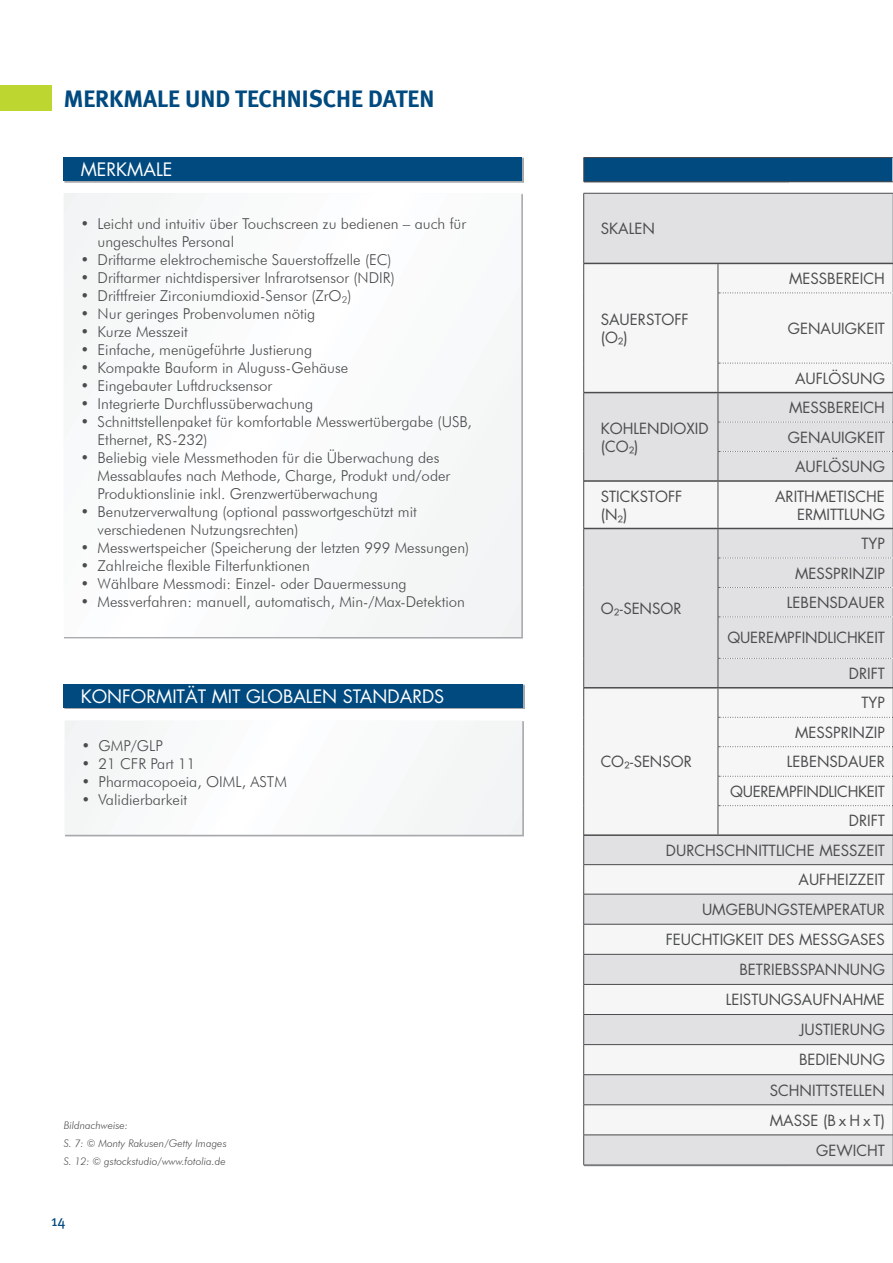
<style>
.page{position:relative;width:893px;height:1263px;background:#fff}
.page>*{position:absolute;margin:0;border:0;box-sizing:border-box;transform-origin:0 0}
.t1{font:24px "Meta Bold LF";color:#004a7f}
.t2{font:18px "Futura LT";color:#fff}
.t3{font:300 15px/18px "Futura BT";color:#4b4c4d}
.t4{font:15px/29.8px "Futura LT";color:#4b4c4d}
.t5{font:15px "Meta";color:#004a7f}
.t6{font:italic 300 10.5px/18px "Futura BT";color:#4b4c4d}
</style>
<div class="page">
<svg style="left:64px;top:193px;width:457px;height:444px"></svg>
<svg style="left:65px;top:721px;width:457px;height:114px"></svg>
<div style="left:64px;top:157px;width:458px;height:24px;background:#004a7f"></div>
<div style="left:64px;top:684px;width:459px;height:24px;background:#004a7f"></div>
<div style="left:584px;top:158px;width:309px;height:24px;background:#004a7f"></div>
<div style="left:584px;top:193px;width:309px;height:70px;background:#e1e1e3"></div>
<div style="left:584px;top:1136px;width:308px;height:29px;background:#e1e1e3"></div>
<svg style="left:584px;top:264px;width:308px;height:871px;fill:#f6f6f6"></svg>
<hr style="left:892px;top:482px;width:1px;height:46px;background:#4b4c4d">
<svg style="left:583px;top:393px;width:1px;height:58px"></svg>
<hr style="left:583px;top:451px;width:1px;height:30px;background:#4b4c4d">
<hr style="left:583px;top:481px;width:1px;height:47px;background:#4b4c4d">
<hr style="left:718px;top:482px;width:1px;height:46px;background:#4b4c4d">
<svg style="left:583px;top:688px;width:1px;height:29px"></svg>
<hr style="left:583px;top:717px;width:1px;height:30px;background:#4b4c4d">
<svg style="left:583px;top:747px;width:1px;height:29px"></svg>
<hr style="left:583px;top:776px;width:1px;height:30px;background:#4b4c4d">
<hr style="left:584px;top:480px;width:134px;height:2px;background:#4b4c4d">
<hr style="left:583px;top:193px;width:135px;height:1px;background:#4b4c4d">
<hr style="left:583px;top:193px;width:1px;height:70px;background:#4b4c4d">
<hr style="left:718px;top:193px;width:175px;height:1px;background:#4b4c4d">
<hr style="left:892px;top:193px;width:1px;height:70px;background:#4b4c4d">
<hr style="left:584px;top:263px;width:134px;height:1px;background:#4b4c4d">
<hr style="left:892px;top:293px;width:1px;height:70px;background:#4b4c4d">
<hr style="left:584px;top:392px;width:134px;height:1px;background:#4b4c4d">
<hr style="left:583px;top:263px;width:1px;height:30px;background:#4b4c4d">
<hr style="left:583px;top:293px;width:1px;height:70px;background:#4b4c4d">
<hr style="left:718px;top:293px;width:1px;height:70px;background:#4b4c4d">
<hr style="left:583px;top:363px;width:1px;height:30px;background:#4b4c4d">
<svg style="left:718px;top:263px;width:175px;height:31px"></svg>
<svg style="left:718px;top:363px;width:175px;height:119px"></svg>
<hr style="left:584px;top:528px;width:134px;height:1px;background:#4b4c4d">
<hr style="left:892px;top:617px;width:1px;height:41px;background:#4b4c4d">
<hr style="left:584px;top:687px;width:134px;height:1px;background:#4b4c4d">
<hr style="left:583px;top:528px;width:1px;height:30px;background:#4b4c4d">
<svg style="left:583px;top:558px;width:1px;height:29px"></svg>
<hr style="left:583px;top:587px;width:1px;height:30px;background:#4b4c4d">
<hr style="left:583px;top:617px;width:1px;height:41px;background:#4b4c4d">
<hr style="left:718px;top:617px;width:1px;height:41px;background:#4b4c4d">
<hr style="left:583px;top:658px;width:1px;height:30px;background:#4b4c4d">
<svg style="left:718px;top:528px;width:175px;height:89px;background:#dddddf"></svg>
<hr style="left:892px;top:717px;width:1px;height:30px;background:#4b4c4d">
<hr style="left:892px;top:776px;width:1px;height:30px;background:#4b4c4d">
<hr style="left:718px;top:717px;width:1px;height:30px;background:#4b4c4d">
<hr style="left:718px;top:776px;width:1px;height:30px;background:#4b4c4d">
<svg style="left:718px;top:658px;width:175px;height:60px"></svg>
<svg style="left:718px;top:746px;width:175px;height:31px"></svg>
<hr style="left:584px;top:834px;width:134px;height:2px;background:#4b4c4d">
<svg style="left:718px;top:805px;width:175px;height:89px"></svg>
<hr style="left:892px;top:894px;width:1px;height:30px;background:#4b4c4d">
<hr style="left:892px;top:924px;width:1px;height:30px;background:#4b4c4d">
<hr style="left:892px;top:954px;width:1px;height:30px;background:#4b4c4d">
<hr style="left:892px;top:984px;width:1px;height:30px;background:#4b4c4d">
<svg style="left:892px;top:1015px;width:1px;height:89px"></svg>
<hr style="left:892px;top:1105px;width:1px;height:30px;background:#4b4c4d">
<hr style="left:892px;top:1135px;width:1px;height:30px;background:#4b4c4d">
<hr style="left:583px;top:864px;width:135px;height:1px;background:#4b4c4d">
<svg style="left:583px;top:806px;width:1px;height:88px"></svg>
<hr style="left:718px;top:864px;width:175px;height:1px;background:#4b4c4d">
<hr style="left:583px;top:894px;width:135px;height:1px;background:#4b4c4d">
<hr style="left:583px;top:894px;width:1px;height:30px;background:#4b4c4d">
<hr style="left:718px;top:894px;width:175px;height:1px;background:#4b4c4d">
<hr style="left:583px;top:924px;width:135px;height:1px;background:#4b4c4d">
<hr style="left:583px;top:924px;width:1px;height:30px;background:#4b4c4d">
<hr style="left:718px;top:924px;width:175px;height:1px;background:#4b4c4d">
<hr style="left:583px;top:954px;width:135px;height:1px;background:#4b4c4d">
<hr style="left:583px;top:954px;width:1px;height:30px;background:#4b4c4d">
<hr style="left:718px;top:954px;width:175px;height:1px;background:#4b4c4d">
<hr style="left:583px;top:984px;width:135px;height:1px;background:#4b4c4d">
<hr style="left:583px;top:984px;width:1px;height:30px;background:#4b4c4d">
<hr style="left:718px;top:984px;width:175px;height:1px;background:#4b4c4d">
<hr style="left:583px;top:1014px;width:135px;height:1px;background:#4b4c4d">
<hr style="left:718px;top:1014px;width:175px;height:1px;background:#4b4c4d">
<hr style="left:583px;top:1044px;width:135px;height:1px;background:#4b4c4d">
<hr style="left:718px;top:1044px;width:175px;height:1px;background:#4b4c4d">
<hr style="left:583px;top:1074px;width:135px;height:1px;background:#4b4c4d">
<svg style="left:583px;top:1015px;width:1px;height:89px"></svg>
<hr style="left:718px;top:1074px;width:175px;height:1px;background:#4b4c4d">
<hr style="left:583px;top:1104px;width:135px;height:1px;background:#4b4c4d">
<hr style="left:583px;top:1105px;width:1px;height:30px;background:#4b4c4d">
<hr style="left:718px;top:1104px;width:175px;height:1px;background:#4b4c4d">
<hr style="left:583px;top:1135px;width:135px;height:1px;background:#4b4c4d">
<hr style="left:583px;top:1135px;width:1px;height:30px;background:#4b4c4d">
<hr style="left:718px;top:1135px;width:175px;height:1px;background:#4b4c4d">
<hr style="left:583px;top:1165px;width:135px;height:1px;background:#4b4c4d">
<hr style="left:718px;top:1165px;width:175px;height:1px;background:#4b4c4d">
<hr style="left:583px;top:157px;width:135px;height:1px;background:#4b4c4d">
<svg style="left:583px;top:158px;width:1px;height:23px"></svg>
<hr style="left:718px;top:157px;width:175px;height:1px;background:#4b4c4d">
<hr style="left:583px;top:181px;width:135px;height:1px;background:#4b4c4d">
<hr style="left:718px;top:181px;width:175px;height:1px;background:#4b4c4d">
<svg style="left:892px;top:158px;width:1px;height:23px"></svg>
<div style="left:0;top:85px;width:51px;height:26px;background:#bed630"></div>
<h1 class="t1" style="left:64px;top:85px;width:372px">MERKMALE UND TECHNISCHE DATEN</h1>
<p class="t2" style="left:81px;top:158px;width:93px">MERKMALE</p>
<p class="t3" style="left:98px;top:215px;width:370px;text-indent:-17px">• Leicht und intuitiv über Touchscreen zu bedienen – auch für ungeschultes Personal</p>
<p class="t3" style="left:81px;top:251px;width:313px">• Driftarme elektrochemische Sauerstoffzelle (EC)</p>
<p class="t3" style="left:81px;top:269px;width:316px">• Driftarmer nichtdispersiver Infrarotsensor (NDIR)</p>
<p class="t3" style="left:81px;top:287px;width:272px">• Driftfreier Zirconiumdioxid-Sensor (ZrO²)</p>
<p class="t3" style="left:81px;top:305px;width:236px">• Nur geringes Probenvolumen nötig</p>
<p class="t3" style="left:81px;top:323px;width:109px">• Kurze Messzeit</p>
<p class="t3" style="left:81px;top:341px;width:233px">• Einfache, menügeführte Justierung</p>
<p class="t3" style="left:81px;top:359px;width:269px">• Kompakte Bauform in Aluguss-Gehäuse</p>
<p class="t3" style="left:81px;top:377px;width:193px">• Eingebauter Luftdrucksensor</p>
<p class="t3" style="left:81px;top:395px;width:234px">• Integrierte Durchflussüberwachung</p>
<p class="t3" style="left:98px;top:413px;width:376px;text-indent:-17px">• Schnittstellenpaket für komfortable Messwertübergabe (USB,<br>Ethernet, RS-232)</p>
<p class="t3" style="left:98px;top:449px;width:354px;text-indent:-17px">• Beliebig viele Messmethoden für die Überwachung des<br>Messablaufes nach Methode, Charge, Produkt und/oder<br>Produktionslinie inkl. Grenzwertüberwachung</p>
<p class="t3" style="left:98px;top:503px;width:321px;text-indent:-17px">• Benutzerverwaltung (optional passwortgeschützt mit verschiedenen Nutzungsrechten)</p>
<p class="t3" style="left:81px;top:539px;width:390px">• Messwertspeicher (Speicherung der letzten 999 Messungen)</p>
<p class="t3" style="left:81px;top:557px;width:231px">• Zahlreiche flexible Filterfunktionen</p>
<p class="t3" style="left:81px;top:575px;width:328px">• Wählbare Messmodi: Einzel- oder Dauermessung</p>
<p class="t3" style="left:81px;top:593px;width:386px">• Messverfahren: manuell, automatisch, Min-/Max-Detektion</p>
<p class="t2" style="left:81px;top:685px;width:365px">KONFORMITÄT MIT GLOBALEN STANDARDS</p>
<p class="t3" style="left:82px;top:737px;width:83px">• GMP/GLP</p>
<p class="t3" style="left:82px;top:755px;width:115px">• 21 CFR Part 11</p>
<p class="t3" style="left:82px;top:773px;width:207px">• Pharmacopoeia, OIML, ASTM</p>
<p class="t3" style="left:82px;top:791px;width:107px">• Validierbarkeit</p>
<p class="t6" style="left:64px;top:1116px;width:165px">Bildnachweise:<br>S. 7: © Monty Rakusen/Getty Images<br>S. 12: © gstockstudio/www.fotolia.de</p>
<p class="t5" style="left:51px;top:1212px;width:16px">14</p>
<p class="t4" style="left:601px;top:214px;width:56px">SKALEN</p>
<p class="t4" style="left:601px;top:310px;width:89px;line-height:18px">SAUERSTOFF (O²)</p>
<p class="t4" style="left:601px;top:419px;width:109px;line-height:18px">KOHLENDIOXID (CO²)</p>
<p class="t4" style="left:601px;top:487px;width:83px;line-height:18px">STICKSTOFF (N )</p>
<p class="t4" style="left:617px;top:507px;width:7px">²</p>
<p class="t4" style="left:601px;top:594px;width:82px">O²-SENSOR</p>
<p class="t4" style="left:789px;top:264px;width:97px">MESSBEREICH</p>
<p class="t4" style="left:788px;top:314px;width:99px">GENAUIGKEIT</p>
<p class="t4" style="left:795px;top:363px;width:91px">AUFLÖSUNG</p>
<p class="t4" style="left:788px;top:393px;width:99px;line-height:29.4px;text-align:center">MESSBEREICH<br>GENAUIGKEIT<br>AUFLÖSUNG</p>
<p class="t4" style="left:775px;top:487px;width:111px;line-height:18px;text-align:right">ARITHMETISCHE<br>ERMITTLUNG</p>
<p class="t4" style="left:787px;top:529px;width:100px;text-align:right">TYP<br>MESSPRINZIP<br>LEBENSDAUER</p>
<p class="t4" style="left:727px;top:623px;width:159px">QUEREMPFINDLICHKEIT</p>
<p class="t4" style="left:849px;top:658px;width:38px">DRIFT</p>
<p class="t4" style="left:666px;top:688px;width:221px;text-align:right">TYP<br>MESSPRINZIP<br>LEBENSDAUER<br>QUEREMPFINDLICHKEIT<br>DRIFT<br>DURCHSCHNITTLICHE MESSZEIT<br>AUFHEIZZEIT<br>UMGEBUNGSTEMPERATUR<br>FEUCHTIGKEIT DES MESSGASES<br>BETRIEBSSPANNUNG<br>LEISTUNGSAUFNAHME<br>JUSTIERUNG<br>BEDIENUNG<br>SCHNITTSTELLEN<br>MASSE (B x H x T)<br>GEWICHT</p>
<p class="t4" style="left:601px;top:747px;width:93px">CO²-SENSOR</p>
</div>
